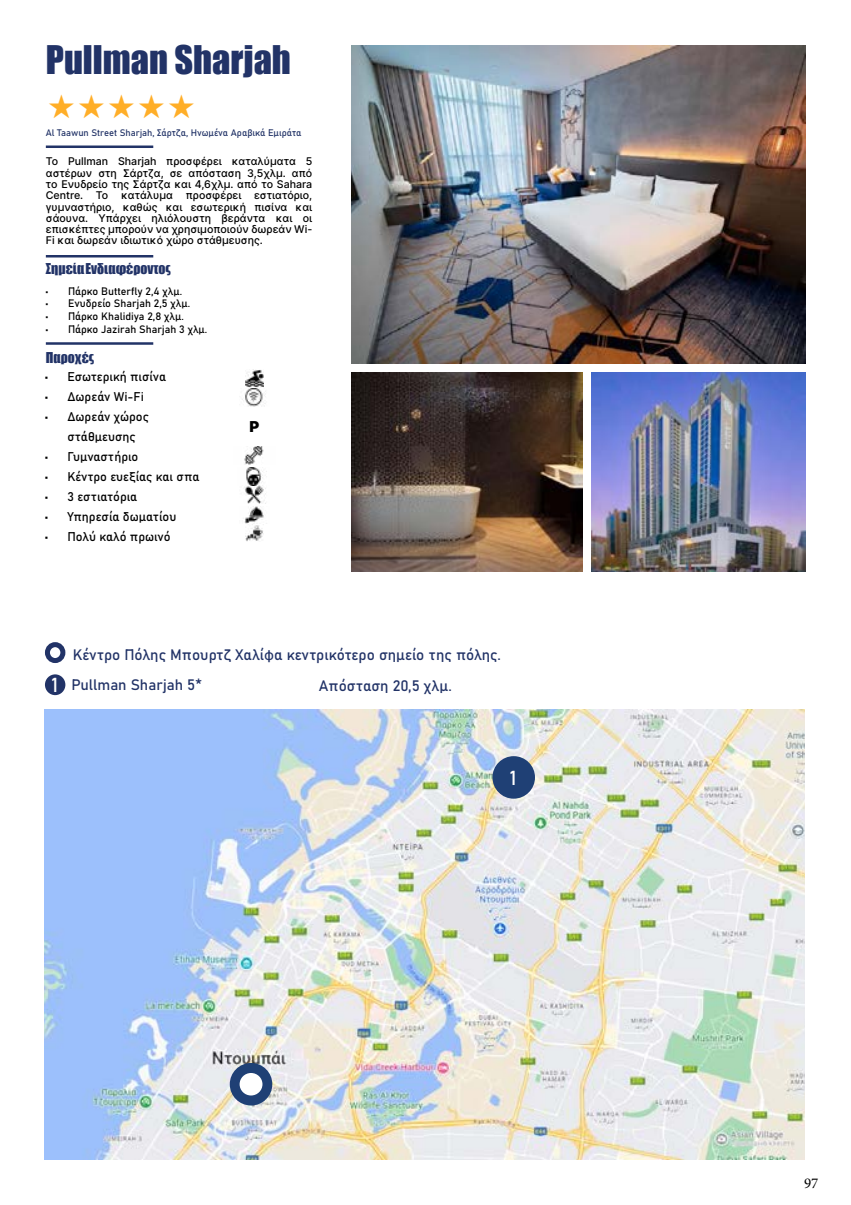
<style>
.page{position:relative;width:851px;height:1205px;background:#fff}
.page>*{position:absolute;margin:0;border:0;box-sizing:border-box;transform-origin:0 0}
.t1{font:36.25px "Impact";color:#223367}
.t2{font:900 28.75px "Inter";color:#ffae28}
.t3{font:20px "Bahnschrift";color:#fff}
.t4{font:15px "Bahnschrift";color:#223367}
.t5{font:15px "Minion Pro";color:#000}
.t6{font:900 15px "Inter";color:#000}
.t7{font:13.75px "Impact";color:#223367}
.t8{font:12.5px/20px "Bahnschrift";color:#000}
.t9{font:500 10.62px/11.2px "Inter";color:#000;text-align:justify}
.t10{font:10.62px "Bahnschrift";color:#000}
.t11{font:9.38px "Bahnschrift";color:#223367}
</style>
<div class="page">
<hr style="left:46px;top:145px;width:107px;height:3px;background:#223367">
<img style="left:352px;top:372px;width:230px;height:199px">
<img style="left:352px;top:45px;width:453px;height:318px">
<img style="left:591px;top:372px;width:214px;height:199px">
<hr style="left:46px;top:255px;width:107px;height:2px;background:#223367">
<hr style="left:46px;top:342px;width:107px;height:3px;background:#223367">
<img style="left:244px;top:486px;width:22px;height:17px">
<img style="left:246px;top:524px;width:17px;height:17px">
<img style="left:244px;top:447px;width:20px;height:17px">
<img style="left:242px;top:389px;width:24px;height:17px">
<img style="left:244px;top:506px;width:20px;height:18px">
<img style="left:246px;top:370px;width:17px;height:17px">
<img style="left:246px;top:468px;width:21px;height:17px">
<img style="left:45px;top:709px;width:759px;height:451px">
<div style="left:45px;top:674px;width:20px;height:21px;background:#223367;border-radius:50%"></div>
<div style="left:492px;top:756px;width:43px;height:43px;background:#1f4075;border-radius:50%"></div>
<div style="left:45px;top:642px;width:20px;height:21px;border:5px solid #223367;border-radius:50%"></div>
<div style="left:230px;top:1063px;width:42px;height:42px;background:#1f4075;border-radius:50%"></div>
<div style="left:239px;top:1073px;width:23px;height:22px;background:#fff;border-radius:50%"></div>
<h1 class="t1" style="left:46px;top:31px;width:246px">Pullman Sharjah</h1>
<h2 class="t2" style="left:46px;top:86px;width:152px">★★★★★</h2>
<p class="t11" style="left:46px;top:126px;width:257px">Al Taawun Street Sharjah, Σάρτζα, Ηνωμένα Αραβικά Εμιράτα</p>
<p class="t9" style="left:46px;top:156px;width:268px">Το Pullman Sharjah προσφέρει καταλύματα 5 αστέρων στη Σάρτζα, σε απόσταση 3,5χλμ. από το Ενυδρείο της Σάρτζα και 4,6χλμ. από το Sahara Centre. Το κατάλυμα προσφέρει εστιατόριο, γυμναστήριο, καθώς και εσωτερική πισίνα και σάουνα. Υπάρχει ηλιόλουστη βεράντα και οι επισκέπτες μπορούν να χρησιμοποιούν δωρεάν Wi-Fi και δωρεάν ιδιωτικό χώρο στάθμευσης.</p>
<p class="t7" style="left:46px;top:258px;width:126px">Σημεία Ενδιαφέροντος</p>
<p class="t10" style="left:45px;top:283px;width:138px">• Πάρκο Butterfly 2,4 χλμ.</p>
<p class="t10" style="left:45px;top:296px;width:146px">• Ενυδρείο Sharjah 2,5 χλμ.</p>
<p class="t10" style="left:45px;top:308px;width:140px">• Πάρκο Khalidiya 2,8 χλμ.</p>
<p class="t10" style="left:45px;top:321px;width:163px">• Πάρκο Jazirah Sharjah 3 χλμ.</p>
<p class="t7" style="left:46px;top:347px;width:50px">Παροχές</p>
<p class="t8" style="left:45px;top:366px;width:123px">• Εσωτερική πισίνα</p>
<p class="t8" style="left:45px;top:386px;width:100px">• Δωρεάν Wi-Fi</p>
<p class="t8" style="left:67px;top:406px;width:83px;text-indent:-22px">• Δωρεάν χώρος στάθμευσης</p>
<p class="t8" style="left:45px;top:446px;width:95px">• Γυμναστήριο</p>
<p class="t8" style="left:45px;top:466px;width:156px">• Κέντρο ευεξίας και σπα</p>
<p class="t8" style="left:45px;top:486px;width:94px">• 3 εστιατόρια</p>
<p class="t8" style="left:45px;top:506px;width:133px">• Υπηρεσία δωματίου</p>
<p class="t8" style="left:45px;top:526px;width:127px">• Πολύ καλό πρωινό</p>
<h3 class="t6" style="left:249px;top:415px;width:11px">P</h3>
<h3 class="t4" style="left:73px;top:643px;width:429px">Κέντρο Πόλης Μπουρτζ Χαλίφα κεντρικότερο σημείο της πόλης.</h3>
<h3 class="t3" style="left:52px;top:669px;width:8px">1</h3>
<h3 class="t4" style="left:319px;top:674px;width:134px">Απόσταση 20,5 χλμ.</h3>
<h3 class="t4" style="left:71px;top:673px;width:132px">Pullman Sharjah 5*</h3>
<h3 class="t3" style="left:509px;top:763px;width:8px">1</h3>
<h3 class="t5" style="left:803px;top:1173px;width:16px">97</h3>
</div>
